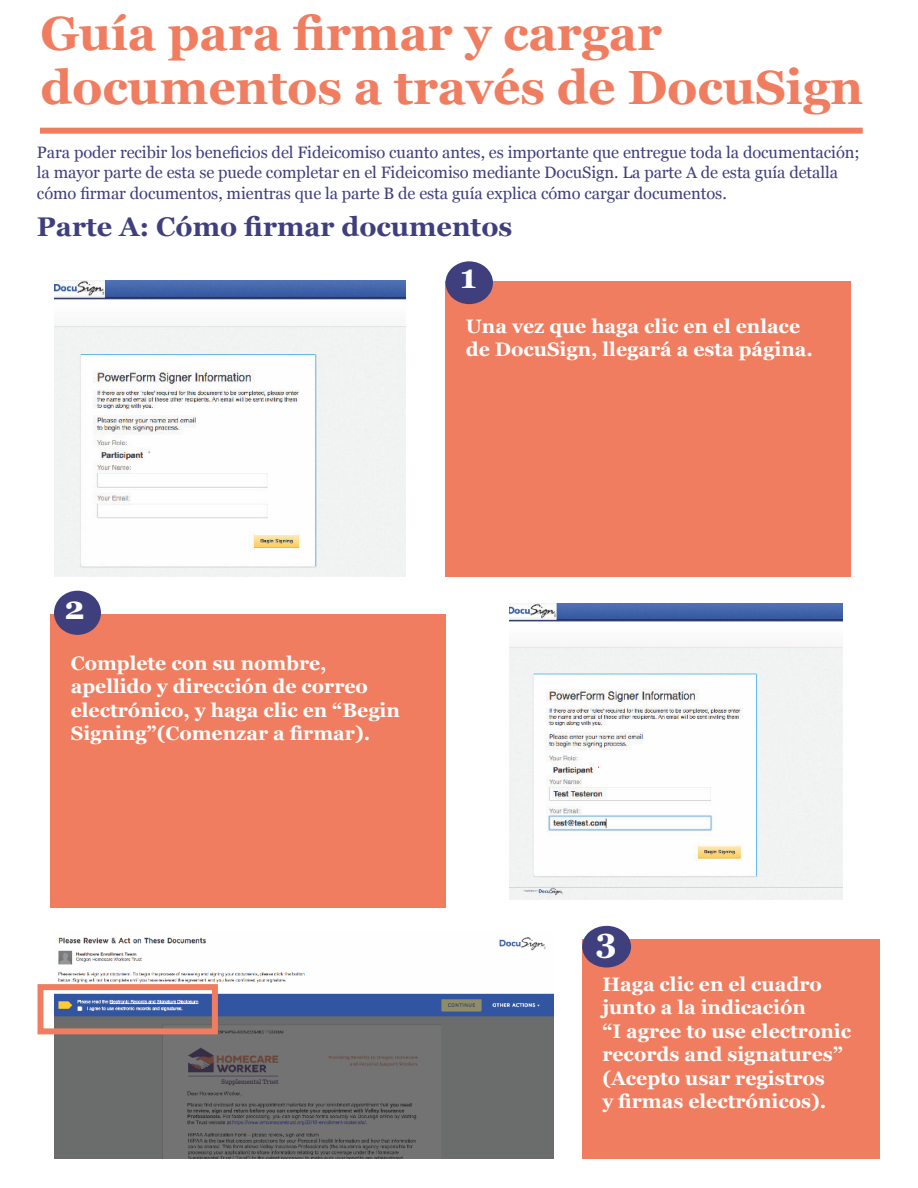
<style>
.page{position:relative;width:918px;height:1188px;background:#fff}
.page>*{position:absolute;margin:0;border:0;box-sizing:border-box;transform-origin:0 0}
.Paragraph_Style1{font:700 48px/54px "Georgia";letter-spacing:-.005em;color:#f07d5f}
.Paragraph_Style1-2{font:700 33.6px "Georgia";color:#fefefe}
.Paragraph_Style1-3{font:700 32.25px "Georgia";color:#fefefe}
.Paragraph_Style1-4{font:700 27px "Georgia";color:#403f7e}
.Paragraph_Style1-5{font:700 19.5px/23.4px "Georgia";color:#fefefe}
.Paragraph_Style2{font:700 19.5px/23.4px "Georgia";color:#fefefe}
.Paragraph_Style3{font:16.5px/20.5px "Georgia";letter-spacing:-.005em;color:#403f7e}
</style>
<div class="page">
<div style="left:446px;top:281px;width:405px;height:296px;background:#f07d5f"></div>
<svg style="left:446px;top:261px;width:47px;height:43px"></svg>
<div style="left:50px;top:615px;width:396px;height:293px;background:#f07d5f"></div>
<svg style="left:54px;top:591px;width:47px;height:44px"></svg>
<div style="left:582px;top:939px;width:298px;height:220px;background:#f07d5f"></div>
<svg style="left:582px;top:926px;width:49px;height:42px"></svg>
<img style="left:54px;top:937px;width:500px;height:222px">
<div style="left:38px;top:984px;width:180px;height:50px;border:6px solid #f07d5f"></div>
<img style="left:54px;top:281px;width:351px;height:296px">
<img style="left:509px;top:603px;width:334px;height:297px">
<div style="left:40px;top:128px;width:823px;height:6px;background:#f07d5f"></div>
<p class="Paragraph_Style1" style="left:40px;top:4px;width:824px">Guía para firmar y cargar documentos a través de DocuSign</p>
<p class="Paragraph_Style3" style="left:37px;top:141px;width:824px">Para poder recibir los beneficios del Fideicomiso cuanto antes, es importante que entregue toda la documentación; la mayor parte de esta se puede completar en el Fideicomiso mediante DocuSign. La parte A de esta guía detalla cómo firmar documentos, mientras que la parte B de esta guía explica cómo cargar documentos.</p>
<p class="Paragraph_Style1-4" style="left:37px;top:206px;width:477px">Parte A: Cómo firmar documentos</p>
<p class="Paragraph_Style1-2" style="left:460px;top:251px;width:18px">1</p>
<p class="Paragraph_Style1-5" style="left:466px;top:314px;width:349px">Una vez que haga clic en el enlace de DocuSign, llegará a esta página.</p>
<p class="Paragraph_Style1-3" style="left:64px;top:584px;width:22px">2</p>
<p class="Paragraph_Style1-5" style="left:71px;top:650px;width:331px">Complete con su nombre, apellido y dirección de correo electrónico, y haga clic en “Begin<br>Signing”(Comenzar a firmar).</p>
<p class="Paragraph_Style1-2" style="left:596px;top:915px;width:23px">3</p>
<p class="Paragraph_Style2" style="left:602px;top:972px;width:250px">Haga clic en el cuadro junto a la indicación<br>“I agree to use electronic records and signatures” (Acepto usar registros<br>y firmas electrónicos).</p>
</div>
